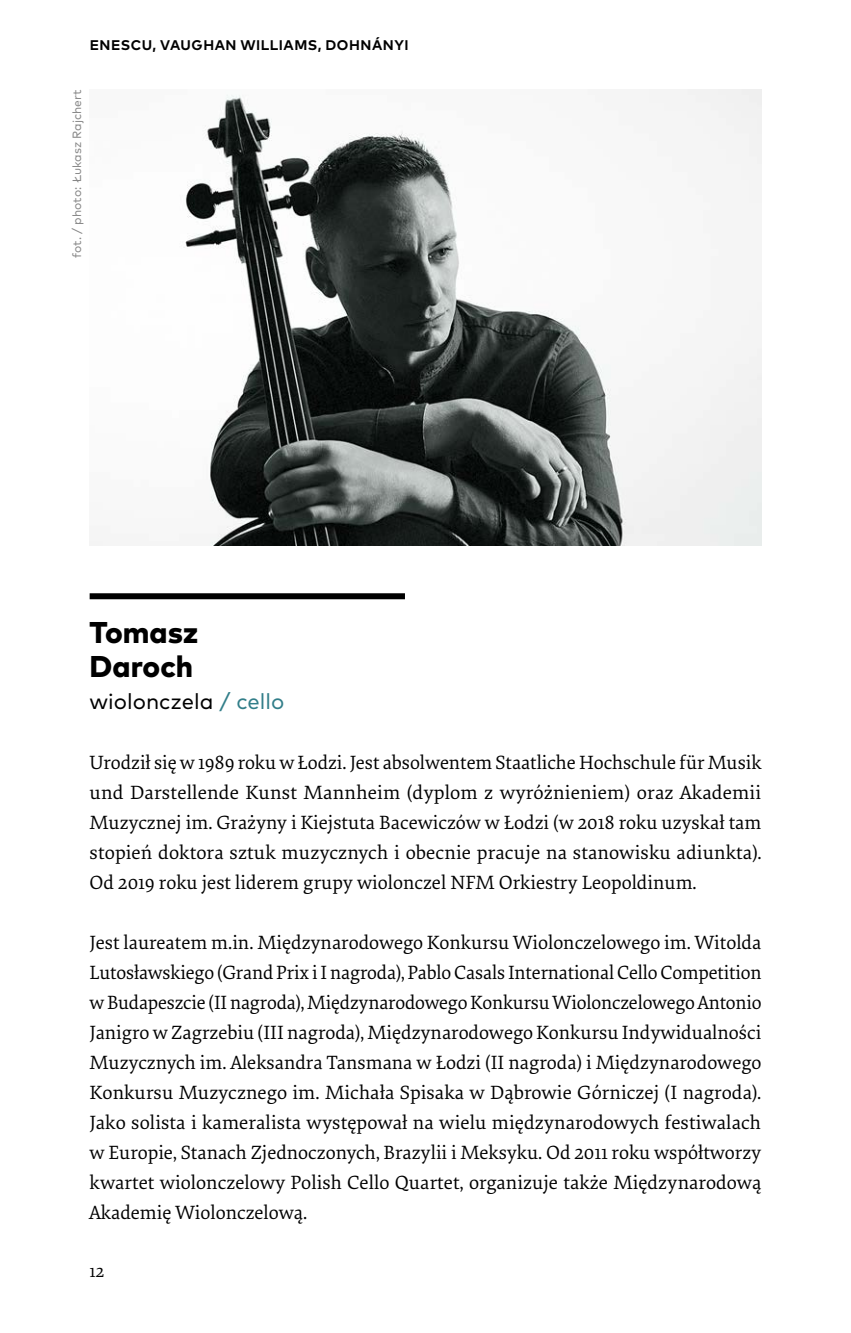
<style>
.page{position:relative;width:851px;height:1333px;background:#fff}
.page>*{position:absolute;margin:0;border:0;box-sizing:border-box;transform-origin:0 0}
.t1{font:800 30px/34px "Mark OT";color:#000}
.t2{font:22px "Mark Pro";color:#000}
.t3{font:20px/30px "Elena Basic";color:#000;text-align:justify}
.t4{font:18px "Elena Basic";color:#000}
.t5{font:700 14px "Mark OT";letter-spacing:.035em;color:#000}
.t6{font:12px "Mark Pro";color:#878787}
.s1{color:#327e89}
</style>
<div class="page">
<div style="left:90px;top:593px;width:315px;height:6px;background:#000"></div>
<img style="left:90px;top:90px;width:670px;height:456px">
<p class="t5" style="left:90px;top:36px;width:320px">ENESCU, VAUGHAN WILLIAMS, DOHNÁNYI</p>
<p class="t6" style="left:68px;top:258px;width:170px;rotate:-90deg">fot. / photo: Łukasz Rajchert</p>
<h1 class="t1" style="left:90px;top:615px;width:110px">Tomasz<br>Daroch</h1>
<p class="t2" style="left:90px;top:685px;width:196px">wiolonczela <span class="s1">/ cello</span></p>
<p class="t3" style="left:90px;top:746px;width:673px">Urodził się w 1989 roku w Łodzi. Jest absolwentem Staatliche Hochschule für Musik und Darstellende Kunst Mannheim (dyplom z wyróżnieniem) oraz Akademii Muzycznej im. Grażyny i Kiejstuta Bacewiczów w Łodzi (w 2018 roku uzyskał tam stopień doktora sztuk muzycznych i obecnie pracuje na stanowisku adiunkta).<br>Od 2019 roku jest liderem grupy wiolonczel NFM Orkiestry Leopoldinum.</p>
<p class="t3" style="left:90px;top:926px;width:673px">Jest laureatem m.in. Międzynarodowego Konkursu Wiolonczelowego im. Witolda Lutosławskiego (Grand Prix i I nagroda), Pablo Casals International Cello Competition w Budapeszcie (II nagroda), Międzynarodowego Konkursu Wiolonczelowego Antonio Janigro w Zagrzebiu (III nagroda), Międzynarodowego Konkursu Indywidualności Muzycznych im. Aleksandra Tansmana w Łodzi (II nagroda) i Międzynarodowego Konkursu Muzycznego im. Michała Spisaka w Dąbrowie Górniczej (I nagroda).<br>Jako solista i kameralista występował na wielu międzynarodowych festiwalach w Europie, Stanach Zjednoczonych, Brazylii i Meksyku. Od 2011 roku współtworzy kwartet wiolonczelowy Polish Cello Quartet, organizuje także Międzynarodową Akademię Wiolonczelową.</p>
<p class="t4" style="left:90px;top:1258px;width:16px">12</p>
</div>
